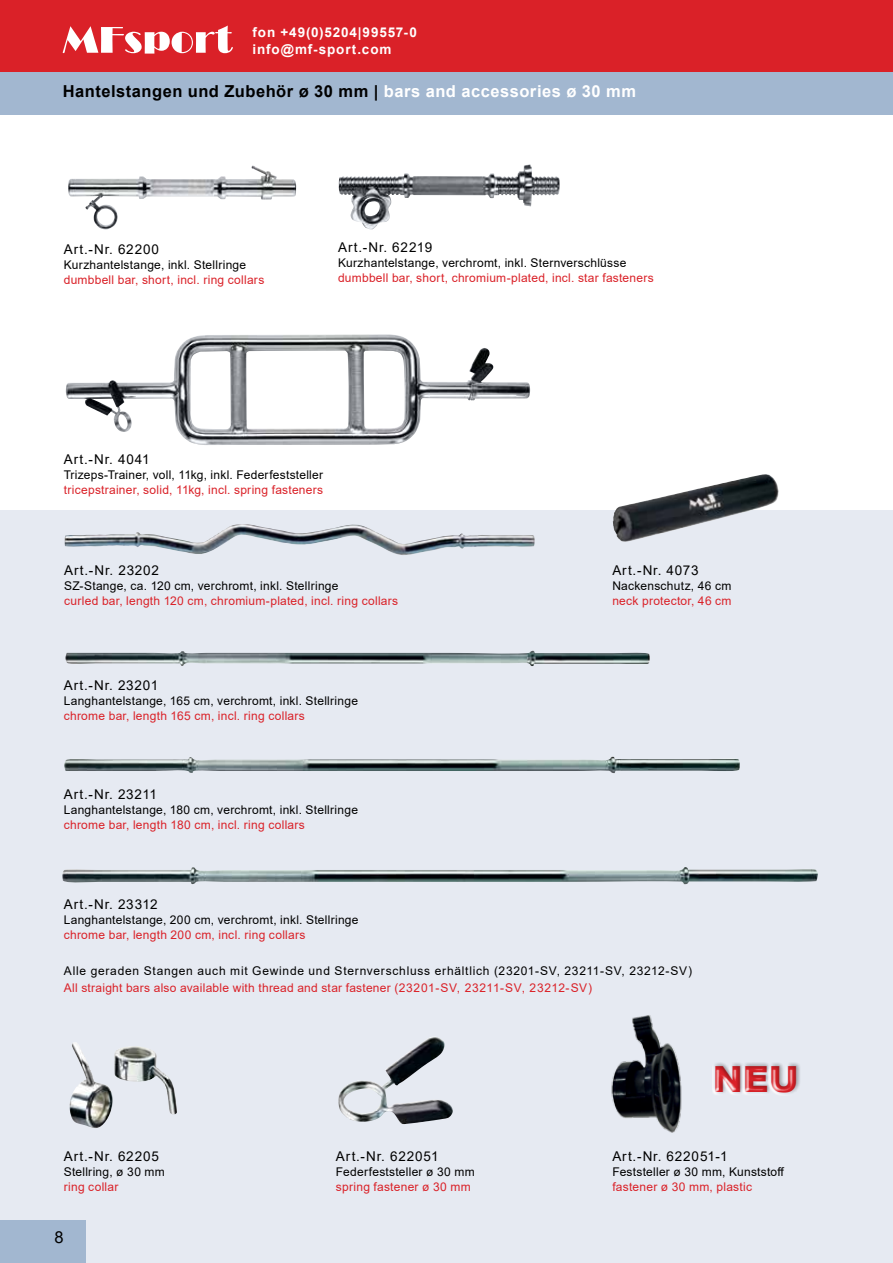
<style>
.page{position:relative;width:893px;height:1263px;background:#fff}
.page>*{position:absolute;margin:0;border:0;box-sizing:border-box;transform-origin:0 0}
.t1{font:900 36px "Arial";color:#da2128}
.t2{font:700 16.5px "Arial";letter-spacing:.03em;color:#000}
.t3{font:16.5px "Arial";color:#000}
.t4{font:13.5px "Arial";letter-spacing:.06em;color:#000}
.t5{font:700 13.5px/16.5px "Arial";letter-spacing:.065em;color:#fff}
.t6{font:12px "Arial";letter-spacing:.02em;color:#da2128}
.t7{font:12px "Arial";letter-spacing:.02em;color:#000}
.t8{font:12px "Arial";letter-spacing:.06em;color:#000}
.s1{color:#fff}
</style>
<div class="page">
<div style="left:0;top:0;width:893px;height:72px;background:#da2128"></div>
<svg style="left:63px;top:26px;width:170px;height:28px"></svg>
<div style="left:0;top:72px;width:893px;height:43px;background:#a2b7d0"></div>
<div style="left:0;top:510px;width:893px;height:753px;background:#e6eaf2"></div>
<div style="left:0;top:1220px;width:85px;height:43px;background:#a2b7d0"></div>
<img style="left:339px;top:165px;width:187px;height:23px">
<img style="left:68px;top:165px;width:228px;height:64px">
<img style="left:66px;top:335px;width:464px;height:110px">
<img style="left:338px;top:1037px;width:115px;height:88px">
<img style="left:611px;top:1015px;width:71px;height:118px">
<img style="left:65px;top:527px;width:470px;height:28px">
<img style="left:65px;top:650px;width:585px;height:16px">
<img style="left:62px;top:867px;width:756px;height:18px">
<img style="left:64px;top:756px;width:676px;height:17px">
<img style="left:613px;top:474px;width:166px;height:68px">
<div style="left:713px;top:1062px;width:87px;height:33px;background:#000;opacity:.46"></div>
<img style="left:70px;top:1042px;width:107px;height:86px">
<p class="t5" style="left:253px;top:25px;width:166px">fon +49(0)5204|99557-0 info@mf-sport.com</p>
<h2 class="t2" style="left:63px;top:80px;width:575px">Hantelstangen und Zubehör ø 30 mm | <span class="s1">bars and accessories ø 30 mm</span></h2>
<p class="t4" style="left:64px;top:240px;width:97px">Art.-Nr. 62200</p>
<p class="t7" style="left:64px;top:257px;width:184px">Kurzhantelstange, inkl. Stellringe</p>
<p class="t6" style="left:64px;top:272px;width:202px">dumbbell bar, short, incl. ring collars</p>
<p class="t4" style="left:338px;top:238px;width:96px">Art.-Nr. 62219</p>
<p class="t7" style="left:338px;top:255px;width:290px">Kurzhantelstange, verchromt, inkl. Sternverschlüsse</p>
<p class="t6" style="left:338px;top:270px;width:317px">dumbbell bar, short, chromium-plated, incl. star fasteners</p>
<p class="t4" style="left:64px;top:450px;width:88px">Art.-Nr. 4041</p>
<p class="t7" style="left:64px;top:466px;width:261px">Trizeps-Trainer, voll, 11kg, inkl. Federfeststeller</p>
<p class="t6" style="left:64px;top:481px;width:261px">tricepstrainer, solid, 11kg, incl. spring fasteners</p>
<p class="t4" style="left:64px;top:561px;width:96px">Art.-Nr. 23202</p>
<p class="t7" style="left:64px;top:578px;width:276px">SZ-Stange, ca. 120 cm, verchromt, inkl. Stellringe</p>
<p class="t6" style="left:64px;top:593px;width:335px">curled bar, length 120 cm, chromium-plated, incl. ring collars</p>
<p class="t4" style="left:64px;top:676px;width:96px">Art.-Nr. 23201</p>
<p class="t7" style="left:64px;top:692px;width:296px">Langhantelstange, 165 cm, verchromt, inkl. Stellringe</p>
<p class="t6" style="left:64px;top:707px;width:243px">chrome bar, length 165 cm, incl. ring collars</p>
<p class="t4" style="left:64px;top:785px;width:95px">Art.-Nr. 23211</p>
<p class="t7" style="left:64px;top:801px;width:296px">Langhantelstange, 180 cm, verchromt, inkl. Stellringe</p>
<p class="t6" style="left:64px;top:816px;width:243px">chrome bar, length 180 cm, incl. ring collars</p>
<p class="t4" style="left:612px;top:561px;width:88px">Art.-Nr. 4073</p>
<p class="t7" style="left:612px;top:578px;width:121px">Nackenschutz, 46 cm</p>
<p class="t6" style="left:612px;top:593px;width:121px">neck protector, 46 cm</p>
<p class="t4" style="left:64px;top:895px;width:95px">Art.-Nr. 23312</p>
<p class="t7" style="left:64px;top:912px;width:296px">Langhantelstange, 200 cm, verchromt, inkl. Stellringe</p>
<p class="t6" style="left:64px;top:927px;width:243px">chrome bar, length 200 cm, incl. ring collars</p>
<p class="t8" style="left:64px;top:963px;width:630px">Alle geraden Stangen auch mit Gewinde und Sternverschluss erhältlich (23201-SV, 23211-SV, 23212-SV)</p>
<p class="t6" style="left:64px;top:979px;width:530px">All straight bars also available with thread and star fastener (23201-SV, 23211-SV, 23212-SV)</p>
<h1 class="t1" style="left:713px;top:1053px;width:87px">NEU</h1>
<p class="t4" style="left:64px;top:1147px;width:97px">Art.-Nr. 62205</p>
<p class="t7" style="left:64px;top:1164px;width:103px">Stellring, ø 30 mm</p>
<p class="t6" style="left:64px;top:1179px;width:56px">ring collar</p>
<h2 class="t3" style="left:55px;top:1226px;width:11px">8</h2>
<p class="t4" style="left:336px;top:1147px;width:104px">Art.-Nr. 622051</p>
<p class="t7" style="left:336px;top:1164px;width:140px">Federfeststeller ø 30 mm</p>
<p class="t6" style="left:336px;top:1179px;width:136px">spring fastener ø 30 mm</p>
<p class="t4" style="left:612px;top:1147px;width:117px">Art.-Nr. 622051-1</p>
<p class="t7" style="left:612px;top:1164px;width:174px">Feststeller ø 30 mm, Kunststoff</p>
<p class="t6" style="left:612px;top:1179px;width:141px">fastener ø 30 mm, plastic</p>
</div>
